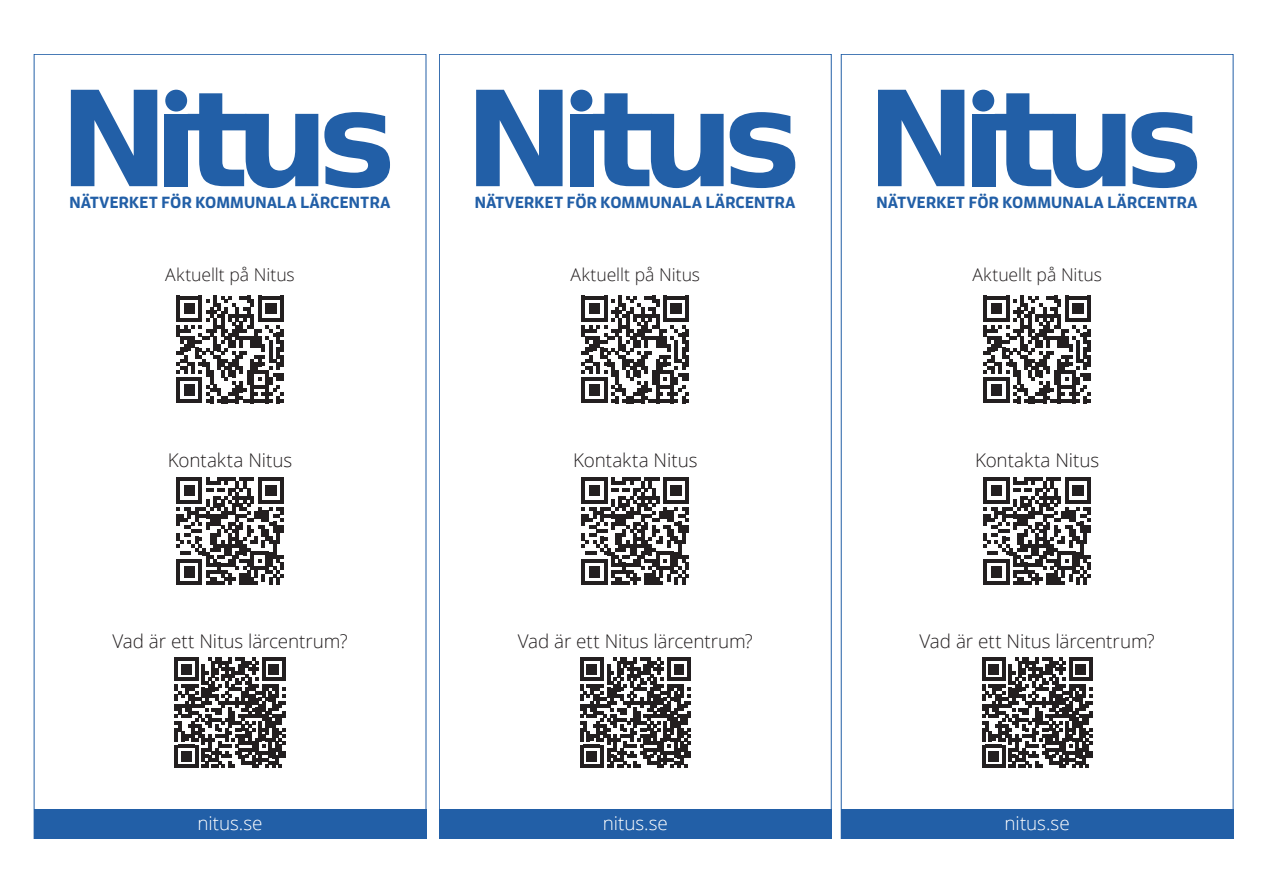
<style>
.page{position:relative;width:1263px;height:893px;background:#fff}
.page>*{position:absolute;margin:0;border:0;box-sizing:border-box;transform-origin:0 0}
.t1{font:300 18.9px "Open Sans";letter-spacing:-.005em;color:#231f20}
.t2{font:300 18.9px "Open Sans";letter-spacing:-.005em;color:#fff}
.t3{font:300 17.55px "Open Sans";letter-spacing:-.005em;color:#231f20}
.t4{font:700 16.05px "Enzo OT";letter-spacing:.01em;color:#225fa7}
</style>
<div class="page">
<svg style="left:71px;top:90px;width:86px;height:96px"></svg>
<div style="left:165px;top:114px;width:23px;height:72px;background:#225fa7"></div>
<svg style="left:188px;top:93px;width:130px;height:95px"></svg>
<svg style="left:324px;top:112px;width:66px;height:76px"></svg>
<div style="left:165px;top:90px;width:22px;height:22px;background:#225fa7;border-radius:50%"></div>
<svg style="left:176px;top:296px;width:108px;height:107px"></svg>
<svg style="left:176px;top:477px;width:108px;height:108px"></svg>
<svg style="left:175px;top:658px;width:110px;height:110px"></svg>
<div style="left:34px;top:810px;width:392px;height:29px;background:#225fa7"></div>
<svg style="left:476px;top:90px;width:86px;height:96px"></svg>
<div style="left:570px;top:114px;width:23px;height:72px;background:#225fa7"></div>
<svg style="left:593px;top:93px;width:131px;height:95px"></svg>
<svg style="left:730px;top:112px;width:65px;height:76px"></svg>
<div style="left:570px;top:90px;width:22px;height:22px;background:#225fa7;border-radius:50%"></div>
<svg style="left:581px;top:296px;width:108px;height:107px"></svg>
<svg style="left:581px;top:477px;width:108px;height:108px"></svg>
<svg style="left:580px;top:658px;width:110px;height:110px"></svg>
<div style="left:439px;top:810px;width:392px;height:29px;background:#225fa7"></div>
<svg style="left:878px;top:90px;width:86px;height:96px"></svg>
<div style="left:972px;top:114px;width:23px;height:72px;background:#225fa7"></div>
<svg style="left:995px;top:93px;width:130px;height:95px"></svg>
<svg style="left:1131px;top:112px;width:66px;height:76px"></svg>
<div style="left:972px;top:90px;width:22px;height:22px;background:#225fa7;border-radius:50%"></div>
<svg style="left:983px;top:296px;width:108px;height:107px"></svg>
<svg style="left:983px;top:477px;width:108px;height:108px"></svg>
<svg style="left:982px;top:658px;width:110px;height:110px"></svg>
<div style="left:841px;top:810px;width:392px;height:29px;background:#225fa7"></div>
<p class="t4" style="left:69px;top:192px;width:322px">NÄTVERKET FÖR KOMMUNALA LÄRCENTRA</p>
<p class="t4" style="left:475px;top:192px;width:322px">NÄTVERKET FÖR KOMMUNALA LÄRCENTRA</p>
<p class="t4" style="left:877px;top:192px;width:322px">NÄTVERKET FÖR KOMMUNALA LÄRCENTRA</p>
<p class="t3" style="left:165px;top:263px;width:131px">Aktuellt på Nitus</p>
<p class="t3" style="left:570px;top:263px;width:131px">Aktuellt på Nitus</p>
<p class="t3" style="left:972px;top:263px;width:131px">Aktuellt på Nitus</p>
<p class="t1" style="left:168px;top:447px;width:126px">Kontakta Nitus</p>
<p class="t1" style="left:573px;top:447px;width:126px">Kontakta Nitus</p>
<p class="t1" style="left:975px;top:447px;width:126px">Kontakta Nitus</p>
<p class="t1" style="left:112px;top:628px;width:237px">Vad är ett Nitus lärcentrum?</p>
<p class="t1" style="left:518px;top:628px;width:237px">Vad är ett Nitus lärcentrum?</p>
<p class="t1" style="left:919px;top:628px;width:237px">Vad är ett Nitus lärcentrum?</p>
<p class="t2" style="left:198px;top:810px;width:67px">nitus.se</p>
<p class="t2" style="left:603px;top:810px;width:67px">nitus.se</p>
<p class="t2" style="left:1005px;top:810px;width:67px">nitus.se</p>
</div>
